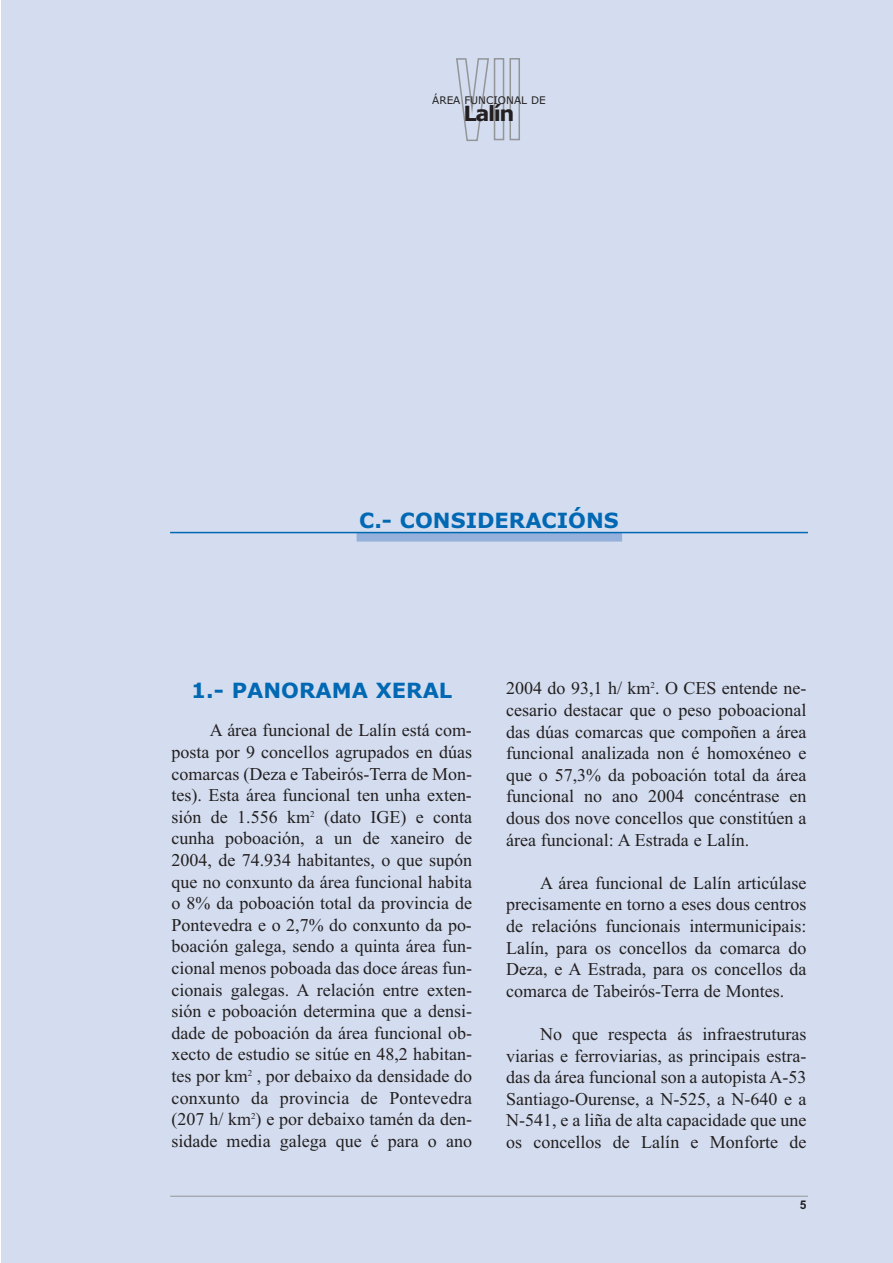
<style>
.page{position:relative;width:893px;height:1263px;background:#fff}
.page>*{position:absolute;margin:0;border:0;box-sizing:border-box;transform-origin:0 0}
.t1{font:700 21px "Verdana";color:#0168b3}
.t2{font:700 21px "Verdana";letter-spacing:-.07em;color:#231f20}
.t3{font:18px/21.6px "Times New Roman MS";color:#231f20;text-align:justify}
.t4{font:12px "Arial Bold MS";color:#231f20}
.t5{font:10.5px "Verdana";color:#231f20}
</style>
<div class="page">
<div style="left:1px;top:0;width:892px;height:1263px;background:#d3ddef"></div>
<hr style="left:170px;top:1196px;width:638px;height:1px;background:#939598">
<div style="left:494px;top:58px;width:10px;height:82px;border:2px solid #939598"></div>
<svg style="left:456px;top:58px;width:33px;height:83px"></svg>
<div style="left:509px;top:58px;width:11px;height:82px;border:2px solid #939598"></div>
<div style="left:357px;top:532px;width:265px;height:10px;background:#95b0da"></div>
<hr style="left:170px;top:532px;width:638px;height:1px;background:#0168b3">
<p class="t5" style="left:432px;top:94px;width:115px">ÁREA FUNCIONAL DE</p>
<p class="t2" style="left:464px;top:102px;width:52px">Lalín</p>
<p class="t1" style="left:359px;top:508px;width:261px">C.- CONSIDERACIÓNS</p>
<p class="t1" style="left:191px;top:678px;width:263px">1.- PANORAMA XERAL</p>
<p class="t3" style="left:172px;top:719px;width:302px;text-indent:38px">A área funcional de Lalín está com&shy;posta por 9 concellos agrupados en dúas comarcas (Deza e Tabeirós-Terra de Mon&shy;tes). Esta área funcional ten unha exten&shy;sión de 1.556 km<sup>2</sup> (dato IGE) e conta cunha poboación, a un de xaneiro de 2004, de 74.934 habitantes, o que supón que no conxunto da área funcional habita o 8% da poboación total da provincia de Pontevedra e o 2,7% do conxunto da po&shy;boación galega, sendo a quinta área fun&shy;cional menos poboada das doce áreas fun&shy;cionais galegas. A relación entre exten&shy;sión e poboación determina que a densi&shy;dade de poboación da área funcional ob&shy;xecto de estudio se sitúe en 48,2 habitan&shy;tes por km<sup>2</sup> , por debaixo da densidade do conxunto da provincia de Pontevedra (207 h/ km<sup>2</sup>) e por debaixo tamén da den&shy;sidade media galega que é para o ano</p>
<p class="t3" style="left:506px;top:677px;width:302px">2004 do 93,1 h/ km<sup>2</sup>. O CES entende ne&shy;cesario destacar que o peso poboacional das dúas comarcas que compoñen a área funcional analizada non é homoxéneo e que o 57,3% da poboación total da área funcional no ano 2004 concéntrase en dous dos nove concellos que constitúen a área funcional: A Estrada e Lalín.</p>
<p class="t3" style="left:506px;top:872px;width:302px;text-indent:34px">A área funcional de Lalín articúlase precisamente en torno a eses dous centros de relacións funcionais intermunicipais:<br>Lalín, para os concellos da comarca do Deza, e A Estrada, para os concellos da comarca de Tabeirós-Terra de Montes.</p>
<p class="t3" style="left:506px;top:1023px;width:302px;text-indent:34px">No que respecta ás infraestruturas viarias e ferroviarias, as principais estra&shy;das da área funcional son a autopista A-53<br>Santiago-Ourense, a N-525, a N-640 e a N-541, e a liña de alta capacidade que une os concellos de Lalín e Monforte de</p>
<p class="t4" style="left:800px;top:1198px;width:8px">5</p>
</div>
